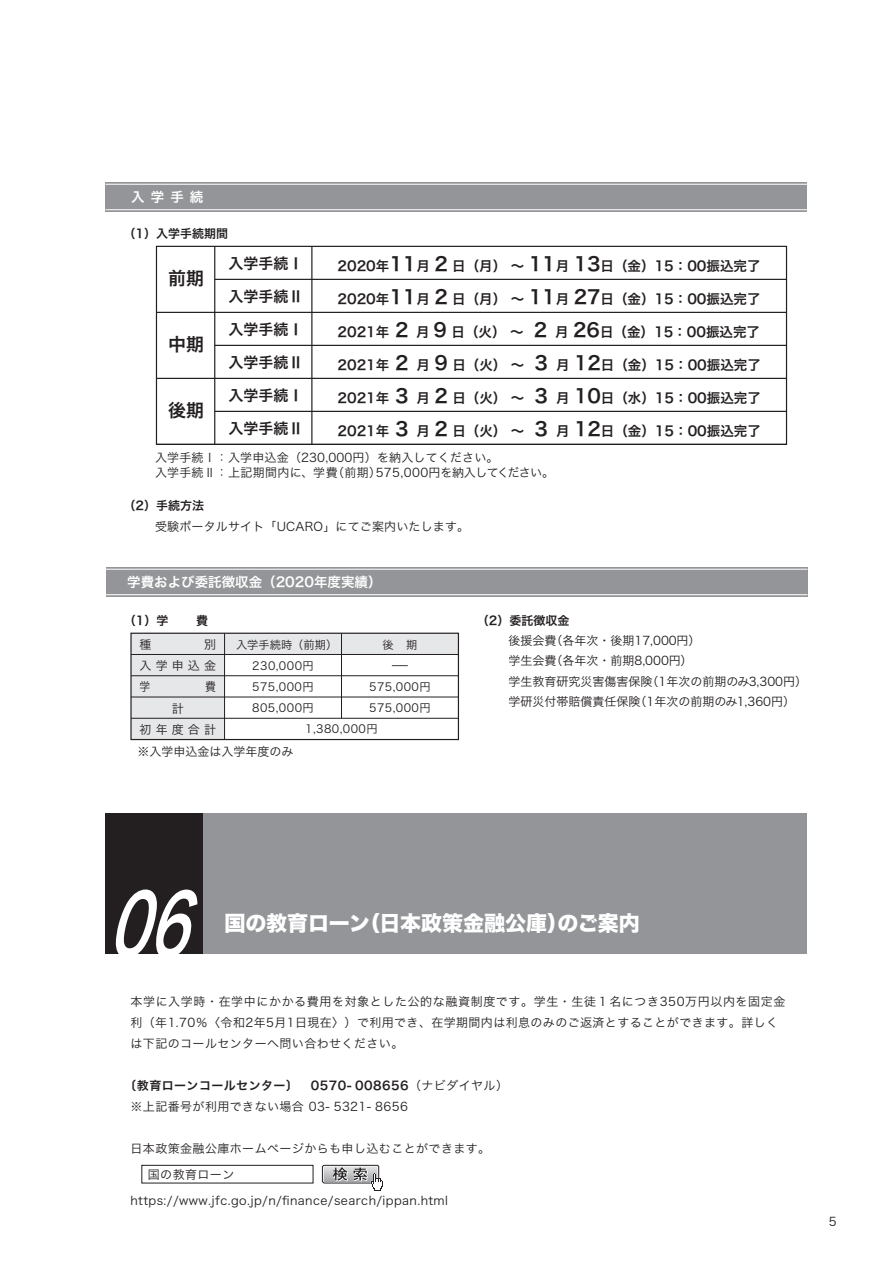
<style>
.page{position:relative;width:893px;height:1263px;background:#fff}
.page>*{position:absolute;margin:0;border:0;box-sizing:border-box;transform-origin:0 0}
.t1{font:italic 82.65px "Hira Kaku Pro W6";color:#fff;scale:.67 1}
.t2{font:21px "Hira Kaku Std W8";letter-spacing:-.005em;color:#fff}
.t3{font:18px "Hira Kaku Pro W6";color:#231f20}
.t4{font:15px "Hira Kaku Pro W6";color:#231f20}
.t5{font:13.5px "Hira Kaku Pro W6";color:#231f20}
.t6{font:13.5px "Hira Kaku Pro W6";color:#fff}
.t7{font:12px/21.3px "Hira Kaku Pro W3";letter-spacing:.035em;color:#231f20}
.t8{font:12px/20.2px "Hira Kaku Pro W3";color:#231f20}
.t9{font:12px/14.4px "Hira Kaku Pro W3";letter-spacing:.015em;color:#231f20}
.t10{font:12px "Hira Kaku Pro W6";letter-spacing:.035em;color:#231f20}
.t11{font:12px "Hira Kaku Pro W3";letter-spacing:.035em;color:#231f20;scale:.9 1}
.t12{font:11.25px/21.3px "Hira Kaku Pro W3";letter-spacing:.04em;color:#231f20}
.t13{font:11.25px "Hira Kaku Pro W3";letter-spacing:.04em;color:#231f20;scale:1.7 1}
.s1{font-size:18.9px}
.s2{font-family:"Hira Kaku Pro W3"}
</style>
<div class="page">
<div style="left:203px;top:813px;width:604px;height:141px;background:#939598"></div>
<div style="left:105px;top:813px;width:98px;height:141px;background:#231f20"></div>
<svg style="left:322px;top:1165px;width:61px;height:26px"></svg>
<div style="left:142px;top:1165px;width:171px;height:18px;border:1px solid #231f20"></div>
<div style="left:106px;top:567px;width:701px;height:30px;background:#939598"></div>
<hr style="left:106px;top:594px;width:701px;height:1px;background:#fff">
<hr style="left:106px;top:569px;width:701px;height:1px;background:#fff">
<div style="left:225px;top:633px;width:233px;height:21px;background:#e6e7e9"></div>
<div style="left:131px;top:633px;width:94px;height:106px;background:#e6e7e9"></div>
<div style="left:130px;top:633px;width:329px;height:107px;border:1px solid #231f20"></div>
<hr style="left:224px;top:633px;width:1px;height:106px;background:#231f20">
<hr style="left:341px;top:633px;width:1px;height:85px;background:#231f20">
<hr style="left:131px;top:654px;width:327px;height:1px;background:#231f20">
<hr style="left:131px;top:675px;width:327px;height:1px;background:#231f20">
<hr style="left:131px;top:697px;width:327px;height:1px;background:#231f20">
<hr style="left:131px;top:718px;width:327px;height:1px;background:#231f20">
<div style="left:105px;top:182px;width:702px;height:30px;background:#939598"></div>
<hr style="left:105px;top:209px;width:702px;height:1px;background:#fff">
<hr style="left:105px;top:184px;width:702px;height:1px;background:#fff">
<div style="left:156px;top:246px;width:631px;height:199px;border:1px solid #231f20"></div>
<hr style="left:214px;top:246px;width:1px;height:198px;background:#231f20">
<hr style="left:215px;top:279px;width:571px;height:1px;background:#231f20">
<hr style="left:156px;top:312px;width:630px;height:1px;background:#231f20">
<hr style="left:215px;top:345px;width:571px;height:1px;background:#231f20">
<hr style="left:156px;top:378px;width:630px;height:1px;background:#231f20">
<hr style="left:215px;top:411px;width:571px;height:1px;background:#231f20">
<hr style="left:156px;top:444px;width:630px;height:1px;background:#231f20">
<hr style="left:311px;top:246px;width:1px;height:198px;background:#231f20">
<p class="t6" style="left:131px;top:185px;width:74px">入学手続</p>
<p class="t10" style="left:124px;top:222px;width:106px">（1）入学手続期間</p>
<h3 class="t3" style="left:168px;top:262px;width:37px">前期</h3>
<h3 class="t3" style="left:168px;top:328px;width:37px">中期</h3>
<h3 class="t3" style="left:168px;top:394px;width:37px">後期</h3>
<p class="t4" style="left:228px;top:250px;width:76px">入学手続Ⅰ</p>
<p class="t5" style="left:337px;top:254px;width:425px">2020年<span class="s1">11</span>月 <span class="s1">2</span> 日（月） ～ <span class="s1">11</span>月 <span class="s1">13</span>日（金）15：00振込完了</p>
<p class="t4" style="left:228px;top:283px;width:76px">入学手続Ⅱ</p>
<p class="t5" style="left:337px;top:287px;width:425px">2020年<span class="s1">11</span>月 <span class="s1">2</span> 日（月） ～ <span class="s1">11</span>月 <span class="s1">27</span>日（金）15：00振込完了</p>
<p class="t4" style="left:228px;top:316px;width:76px">入学手続Ⅰ</p>
<p class="t5" style="left:337px;top:320px;width:424px">2021年 <span class="s1">2</span> 月 <span class="s1">9</span> 日（火） ～ <span class="s1">2</span> 月 <span class="s1">26</span>日（金）15：00振込完了</p>
<p class="t4" style="left:228px;top:349px;width:76px">入学手続Ⅱ</p>
<p class="t5" style="left:337px;top:353px;width:425px">2021年 <span class="s1">2</span> 月 <span class="s1">9</span> 日（火） ～ <span class="s1">3</span> 月 <span class="s1">12</span>日（金）15：00振込完了</p>
<p class="t4" style="left:228px;top:381px;width:76px">入学手続Ⅰ</p>
<p class="t5" style="left:337px;top:386px;width:425px">2021年 <span class="s1">3</span> 月 <span class="s1">2</span> 日（火） ～ <span class="s1">3</span> 月 <span class="s1">10</span>日（水）15：00振込完了</p>
<p class="t4" style="left:228px;top:414px;width:76px">入学手続Ⅱ</p>
<p class="t5" style="left:337px;top:419px;width:425px">2021年 <span class="s1">3</span> 月 <span class="s1">2</span> 日（火） ～ <span class="s1">3</span> 月 <span class="s1">12</span>日（金）15：00振込完了</p>
<p class="t9" style="left:155px;top:450px;width:401px">入学手続Ⅰ：入学申込金（230,000円）を納入してください。<br>入学手続Ⅱ：上記期間内に、学費（前期）575,000円を納入してください。</p>
<p class="t10" style="left:124px;top:494px;width:82px">（2）手続方法</p>
<p class="t9" style="left:155px;top:518px;width:316px">受験ポータルサイト「UCARO」にてご案内いたします。</p>
<p class="t6" style="left:127px;top:570px;width:256px">学費および委託徴収金（2020年度実績）</p>
<p class="t10" style="left:124px;top:610px;width:86px">（1）学　　費</p>
<p class="t10" style="left:477px;top:610px;width:94px">（2）委託徴収金</p>
<p class="t8" style="left:508px;top:630px;width:300px">後援会費（各年次・後期17,000円）<br>学生会費（各年次・前期8,000円）<br>学生教育研究災害傷害保険（1年次の前期のみ3,300円）学研災付帯賠償責任保険（1年次の前期のみ1,360円）</p>
<p class="t8" style="left:137px;top:740px;width:158px">※入学申込金は入学年度のみ</p>
<p class="t7" style="left:140px;top:633px;width:13px">種</p>
<p class="t12" style="left:252px;top:633px;width:86px;text-indent:-16px">入学手続時（前期）<br>230,000円<br>575,000円<br>805,000円</p>
<p class="t12" style="left:383px;top:633px;width:36px">後　期</p>
<p class="t13" style="left:390px;top:655px;width:13px">ー</p>
<p class="t12" style="left:369px;top:675px;width:63px">575,000円</p>
<p class="t12" style="left:369px;top:697px;width:63px">575,000円</p>
<p class="t12" style="left:305px;top:718px;width:74px">1,380,000円</p>
<p class="t7" style="left:140px;top:633px;width:78px;text-align:justify;text-indent:65px">別入学申込金学</p>
<p class="t11" style="left:205px;top:676px;width:13px">費</p>
<p class="t7" style="left:140px;top:697px;width:78px;text-align:center">計<br>初年度合計</p>
<h1 class="t1" style="left:108px;top:850px;width:177px">06</h1>
<h2 class="t2" style="left:225px;top:912px;width:417px">国の教育ローン（日本政策金融公庫）のご案内</h2>
<p class="t7" style="left:130px;top:990px;width:656px">本学に入学時・在学中にかかる費用を対象とした公的な融資制度です。学生・生徒１名につき350万円以内を固定金</p>
<p class="t7" style="left:130px;top:1032px;width:274px">は下記のコールセンターへ問い合わせください。</p>
<p class="t10" style="left:124px;top:1075px;width:385px">〔教育ローンコールセンター〕　0570- 008656<span class="s2">（ナビダイヤル）</span></p>
<p class="t7" style="left:130px;top:1095px;width:279px">※上記番号が利用できない場合 03- 5321- 8656</p>
<p class="t7" style="left:148px;top:1135px;width:344px;line-height:25.5px;text-indent:-17px">日本政策金融公庫ホームページからも申し込むことができます。国の教育ローン</p>
<p class="t7" style="left:130px;top:1011px;width:649px">利（年1.70％〈令和2年5月1日現在〉）で利用でき、在学期間内は利息のみのご返済とすることができます。詳しく</p>
<p class="t7" style="left:130px;top:1189px;width:319px">https://www.jfc.go.jp/n/finance/search/ippan.html</p>
<p class="t7" style="left:829px;top:1210px;width:9px">5</p>
</div>
